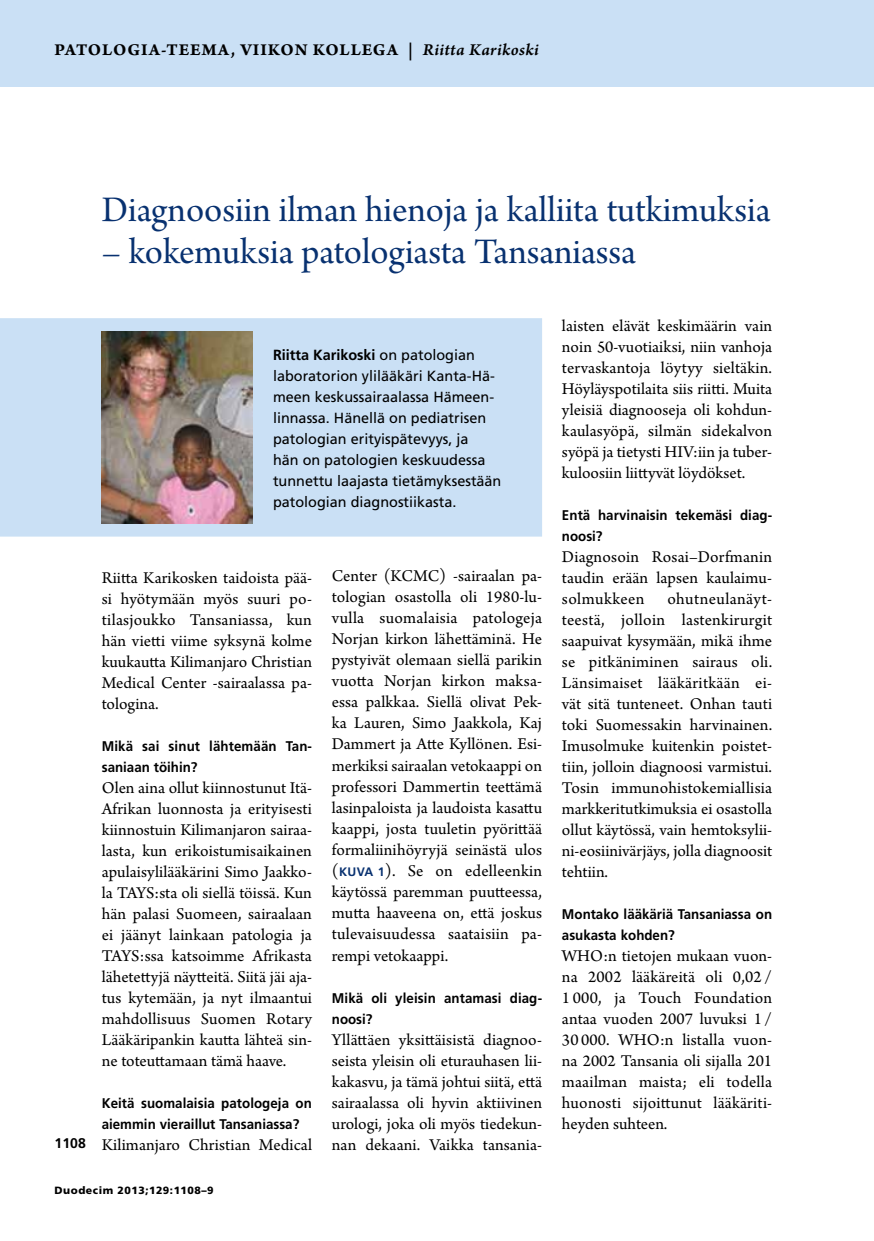
<style>
.page{position:relative;width:874px;height:1241px;background:#fff}
.page>*{position:absolute;margin:0;border:0;box-sizing:border-box;transform-origin:0 0}
.t1{font:37.98px "Arno Pro Subhead";color:#083170}
.t2{font:17.5px "Arno Pro Bold Sm Text";letter-spacing:.05em;color:#000}
.t3{font:17.32px/21px "Arno Pro";color:#000;text-align:justify}
.t4{font:14.7px/21px "Frutiger LT Std";color:#000}
.t5{font:700 14px/21px "Frutiger LT Std";letter-spacing:.005em;color:#000;scale:.95 1}
.t6{font:700 14px "Frutiger LT Std";letter-spacing:.005em;color:#000}
.t7{font:900 10.5px "Frutiger LT Std";letter-spacing:.05em;color:#000}
.s1{font-family:"Arno Pro Smbd Italic Sm Text"}
.s2{font-weight:700}
.s3{font-family:"Frutiger LT Std";font-weight:700;font-size:12.25px;color:#083170}
</style>
<div class="page">
<div style="left:0;top:318px;width:542px;height:218px;background:#cae0f5"></div>
<div style="left:0;top:0;width:873px;height:87px;background:#cae0f5"></div>
<img style="left:102px;top:331px;width:150px;height:192px">
<p class="t2" style="left:55px;top:39px;width:485px">PATOLOGIA-TEEMA, VIIKON KOLLEGA | <span class="s1">Riitta Karikoski</span></p>
<h1 class="t1" style="left:102px;top:188px;width:670px">Diagnoosiin ilman hienoja ja kalliita tutkimuksia</h1>
<h1 class="t1" style="left:102px;top:230px;width:535px">– kokemuksia patologiasta Tansaniassa</h1>
<p class="t4" style="left:273px;top:345px;width:230px"><span class="s2">Riitta Karikoski</span> on patologian laboratorion ylilääkäri Kanta-Hä&shy;meen keskussairaalassa Hämeen&shy;linnassa. Hänellä on pediatrisen patologian erityispätevyys, ja<br>hän on patologien keskuudessa tunnettu laajasta tietämyksestään patologian diagnostiikasta.</p>
<p class="t6" style="left:55px;top:1134px;width:33px">1108</p>
<p class="t3" style="left:102px;top:567px;width:212px">Riitta Karikosken taidoista pää‑ si hyötymään myös suuri po‑ tilasjoukko Tansaniassa, kun hän vietti viime syksynä kolme kuukautta Kilimanjaro Christian Medical Center ‑sairaalassa pa‑ tologina.</p>
<p class="t5" style="left:102px;top:735px;width:223px">Mikä sai sinut lähtemään Tan&shy;saniaan töihin?</p>
<p class="t3" style="left:102px;top:777px;width:212px">Olen aina ollut kiinnostunut Itä-Afrikan luonnosta ja erityisesti kiinnostuin Kilimanjaron sairaa‑ lasta, kun erikoistumisaikainen apulaisylilääkärini Simo Jaakko‑ la TAYS:sta oli siellä töissä. Kun hän palasi Suomeen, sairaalaan ei jäänyt lainkaan patologia ja TAYS:ssa katsoimme Afrikasta lähetettyjä näytteitä. Siitä jäi aja‑ tus kytemään, ja nyt ilmaantui mahdollisuus Suomen Rotary Lääkäripankin kautta lähteä sin‑ ne toteuttamaan tämä haave.</p>
<p class="t5" style="left:102px;top:1092px;width:222px">Keitä suomalaisia patologeja on aiemmin vieraillut Tansaniassa?</p>
<p class="t3" style="left:102px;top:1134px;width:212px">Kilimanjaro Christian Medical</p>
<p class="t3" style="left:332px;top:566px;width:212px">Center (KCMC) ‑sairaalan pa‑ tologian osastolla oli 1980-lu‑ vulla suomalaisia patologeja Norjan kirkon lähettäminä. He pystyivät olemaan siellä parikin vuotta Norjan kirkon maksa‑ essa palkkaa. Siellä olivat Pek‑ ka Lauren, Simo Jaakkola, Kaj Dammert ja Atte Kyllönen. Esi‑ merkiksi sairaalan vetokaappi on professori Dammertin teettämä lasinpaloista ja laudoista kasattu kaappi, josta tuuletin pyörittää formaliinihöyryjä seinästä ulos (<span class="s3">KUVA 1</span>). Se on edelleenkin käytössä paremman puutteessa, mutta haaveena on, että joskus tulevaisuudessa saataisiin pa‑ rempi vetokaappi.</p>
<p class="t5" style="left:332px;top:987px;width:223px">Mikä oli yleisin antamasi diag&shy;noosi?</p>
<p class="t3" style="left:332px;top:1029px;width:212px">Yllättäen yksittäisistä diagnoo‑ seista yleisin oli eturauhasen lii‑ kakasvu, ja tämä johtui siitä, että sairaalassa oli hyvin aktiivinen urologi, joka oli myös tiedekun‑ nan dekaani. Vaikka tansania‑</p>
<p class="t3" style="left:561px;top:316px;width:212px">laisten elävät keskimäärin vain noin 50-vuotiaiksi, niin vanhoja tervaskantoja löytyy sieltäkin.<br>Höyläyspotilaita siis riitti. Muita yleisiä diagnooseja oli kohdun‑ kaulasyöpä, silmän sidekalvon syöpä ja tietysti HIV:iin ja tuber‑ kuloosiin liittyvät löydökset.</p>
<p class="t5" style="left:561px;top:504px;width:223px">Entä harvinaisin tekemäsi diag&shy;noosi?</p>
<p class="t3" style="left:561px;top:547px;width:211px">Diagnosoin Rosai–Dorfmanin taudin erään lapsen kaulaimu&shy;solmukkeen</p>
<p class="t3" style="left:561px;top:589px;width:212px;text-indent:105px">ohutneulanäyt‑ teestä, jolloin lastenkirurgit saapuivat kysymään, mikä ihme se pitkäniminen sairaus oli.<br>Länsimaiset lääkäritkään ei‑ vät sitä tunteneet. Onhan tauti toki Suomessakin harvinainen.<br>Imusolmuke kuitenkin poistet‑ tiin, jolloin diagnoosi varmistui.<br>Tosin immunohistokemiallisia markkeritutkimuksia ei osastolla ollut käytössä, vain hemtoksylii‑ ni-eosiinivärjäys, jolla diagnoosit tehtiin.</p>
<p class="t5" style="left:561px;top:903px;width:223px">Montako lääkäriä Tansaniassa on asukasta kohden?</p>
<p class="t3" style="left:561px;top:946px;width:212px">WHO:n tietojen mukaan vuon‑ na 2002 lääkäreitä oli 0,02 / 1 000, ja Touch Foundation antaa vuoden 2007 luvuksi 1 / 30 000. WHO:n listalla vuon‑ na 2002 Tansania oli sijalla 201 maailman maista; eli todella huonosti sijoittunut lääkäriti&shy;heyden suhteen.</p>
<p class="t7" style="left:55px;top:1183px;width:160px">Duodecim 2013;129:1108–9</p>
</div>
